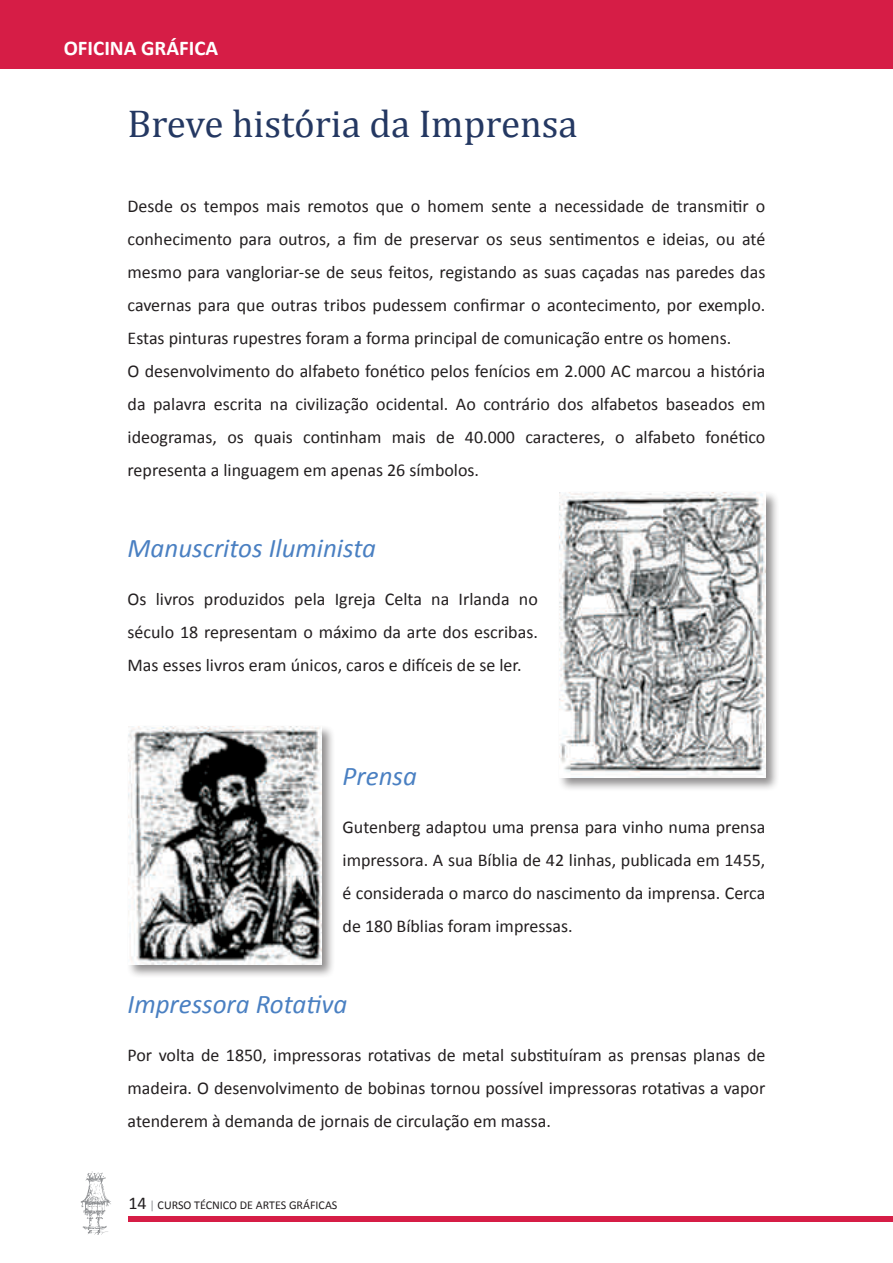
<style>
.page{position:relative;width:893px;height:1263px;background:#fff}
.page>*{position:absolute;margin:0;border:0;box-sizing:border-box;transform-origin:0 0}
.Tx_Título{font:39px "Cambria";color:#243862}
.Tx_Subtítulo{font:italic 27px "Calibri";color:#4a80c2}
.t1{font:700 21px "Calibri";color:#fff}
.Tx_Normal{font:18px/33px "Calibri";color:#231f20;text-align:justify}
.t2{font:12px "Calibri";color:#231f20}
.s1{font-size:18px}
.s2{color:#8f9194}
</style>
<div class="page">
<div style="left:128px;top:1216px;width:765px;height:5px;background:#d61d46"></div>
<div style="left:0;top:0;width:893px;height:68px;background:#d61d46"></div>
<svg style="left:80px;top:1171px;width:31px;height:64px"></svg>
<div style="left:557px;top:490px;width:222px;height:301px;background:#231f20;opacity:.5"></div>
<img style="left:559px;top:492px;width:206px;height:285px">
<div style="left:126px;top:724px;width:210px;height:255px;background:#231f20;opacity:.5"></div>
<img style="left:128px;top:726px;width:193px;height:238px">
<p class="t1" style="left:64px;top:35px;width:156px">OFICINA GRÁFICA</p>
<p class="Tx_Título" style="left:128px;top:100px;width:452px">Breve história da Imprensa</p>
<p class="Tx_Normal" style="left:128px;top:189px;width:639px">Desde os tempos mais remotos que o homem sente a necessidade de transmitir o conhecimento para outros, a fim de preservar os seus sentimentos e ideias, ou até mesmo para vangloriar-se de seus feitos, registando as suas caçadas nas paredes das cavernas para que outras tribos pudessem confirmar o acontecimento, por exemplo.<br>Estas pinturas rupestres foram a forma principal de comunicação entre os homens.</p>
<p class="Tx_Normal" style="left:128px;top:354px;width:639px">O desenvolvimento do alfabeto fonético pelos fenícios em 2.000 AC marcou a história da palavra escrita na civilização ocidental. Ao contrário dos alfabetos baseados em ideogramas, os quais continham mais de 40.000 caracteres, o alfabeto fonético representa a linguagem em apenas 26 símbolos.</p>
<p class="Tx_Subtítulo" style="left:128px;top:529px;width:250px">Manuscritos Iluminista</p>
<p class="Tx_Normal" style="left:128px;top:582px;width:412px">Os livros produzidos pela Igreja Celta na Irlanda no século 18 representam o máximo da arte dos escribas.<br>Mas esses livros eram únicos, caros e difíceis de se ler.</p>
<p class="Tx_Subtítulo" style="left:343px;top:757px;width:76px">Prensa</p>
<p class="Tx_Normal" style="left:343px;top:810px;width:424px">Gutenberg adaptou uma prensa para vinho numa prensa impressora. A sua Bíblia de 42 linhas, publicada em 1455, é considerada o marco do nascimento da imprensa. Cerca de 180 Bíblias foram impressas.</p>
<p class="Tx_Subtítulo" style="left:128px;top:985px;width:221px">Impressora Rotativa</p>
<p class="Tx_Normal" style="left:128px;top:1038px;width:639px">Por volta de 1850, impressoras rotativas de metal substituíram as prensas planas de madeira. O desenvolvimento de bobinas tornou possível impressoras rotativas a vapor atenderem à demanda de jornais de circulação em massa.</p>
<p class="t2" style="left:128px;top:1197px;width:211px"><span class="s1">14</span> <span class="s2">|</span> CURSO TÉCNICO DE ARTES GRÁFICAS</p>
</div>
